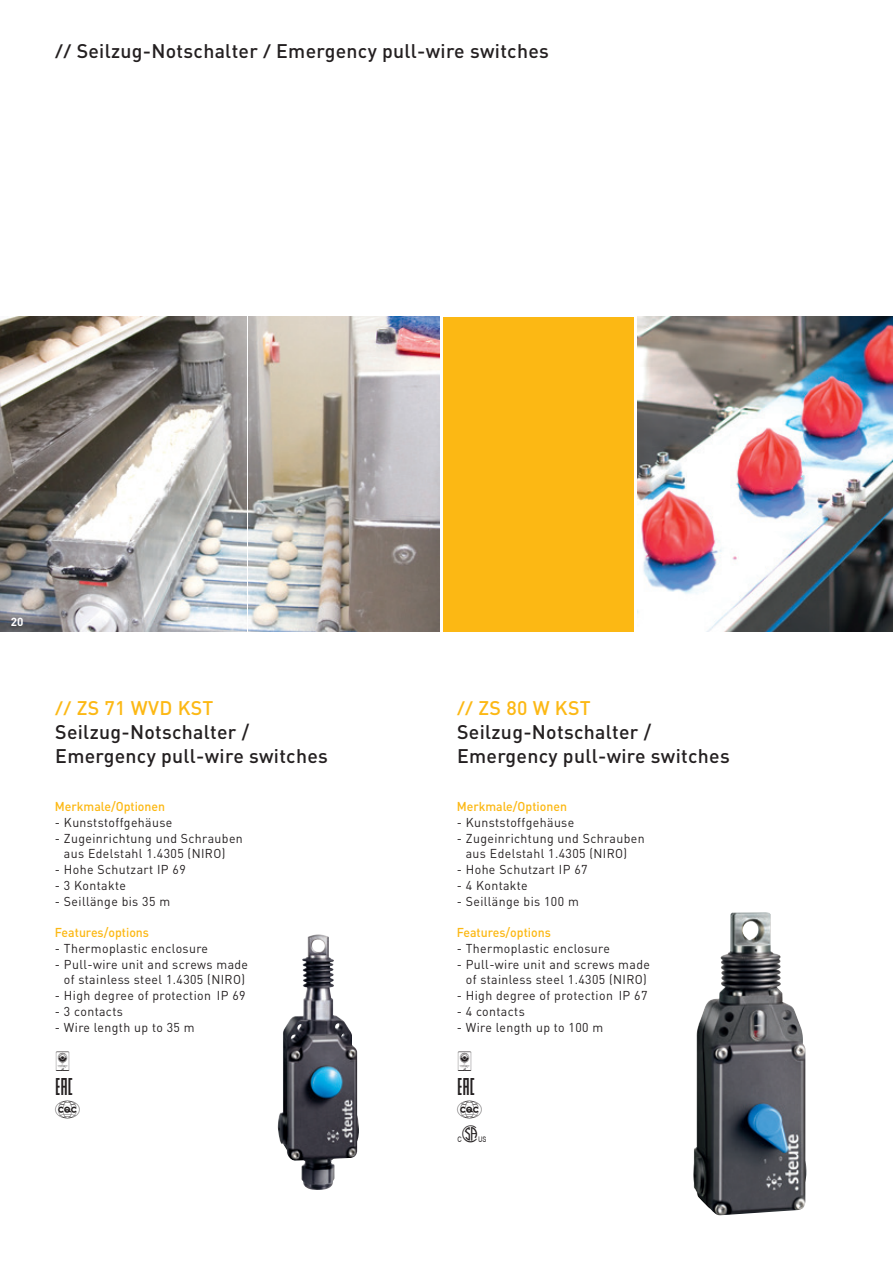
<style>
.page{position:relative;width:893px;height:1263px;background:#fff}
.page>*{position:absolute;margin:0;border:0;box-sizing:border-box;transform-origin:0 0}
.t1{font:27px "Sign";color:#231f20;scale:.96 1}
.t2{font:23.7px/23.7px "Sign";color:#231f20;scale:.96 1}
.t3{font:500 19.5px/23.7px "DIN";letter-spacing:.015em;color:#231f20}
.t4{font:500 19.5px "DIN";color:#fcb814}
.t5{font:12.75px/15.8px "DIN";letter-spacing:.03em;color:#231f20}
.t6{font:500 12.75px "DIN";color:#fcb814}
.t7{font:700 11.7px "DIN";color:#fff}
.s1{font-size:16.2px}
.s2{font-size:16.2px;color:#fcb814}
.s3{color:#fcb814}
</style>
<div class="page">
<img style="left:0;top:317px;width:246px;height:314px">
<img style="left:278px;top:934px;width:81px;height:256px">
<img style="left:693px;top:912px;width:113px;height:303px">
<img style="left:248px;top:317px;width:191px;height:314px">
<img style="left:637px;top:317px;width:256px;height:314px">
<div style="left:443px;top:317px;width:191px;height:314px;background:#fcb814"></div>
<h3 class="t3" style="left:55px;top:38px;width:495px"><span class="s1">//</span> Seilzug-N otschalter <span class="s1">/</span> Emergency pull-wire switches</h3>
<p class="t7" style="left:11px;top:614px;width:14px">20</p>
<h3 class="t4" style="left:55px;top:696px;width:90px"><span class="s1">//</span> ZS 71 WVD</h3>
<h3 class="t4" style="left:178px;top:696px;width:25px">KST</h3>
<h3 class="t3" style="left:55px;top:719px;width:274px">Seilzug-Notschalter /<br>Emergency pull-wire switches</h3>
<p class="t6" style="left:55px;top:798px;width:112px">Merkmale/Optionen</p>
<p class="t5" style="left:55px;top:814px;width:119px">- Kunststoffgehäuse</p>
<p class="t5" style="left:64px;top:830px;width:180px;text-indent:-9px">- Zugeinrichtung und Schrauben aus Edelstahl 1.4305 (NIRO)</p>
<p class="t5" style="left:55px;top:861px;width:132px">- Hohe Schutzart IP 69</p>
<p class="t5" style="left:55px;top:877px;width:73px">- 3 Kontakte</p>
<p class="t5" style="left:55px;top:893px;width:117px">- Seillänge bis 35 m</p>
<p class="t6" style="left:55px;top:924px;width:96px">Features/options</p>
<p class="t5" style="left:55px;top:940px;width:155px">- Thermoplastic enclosure</p>
<p class="t5" style="left:55px;top:956px;width:195px;text-align:center">- Pull-wire unit and screws made of stainless steel 1.4305 (NIRO)</p>
<p class="t5" style="left:55px;top:987px;width:192px">- High degree of protection IP 69</p>
<p class="t5" style="left:55px;top:1003px;width:70px">- 3 contacts</p>
<p class="t5" style="left:55px;top:1019px;width:141px">- Wire length up to 35 m</p>
<h1 class="t1" style="left:55px;top:1046px;width:18px">ß</h1>
<h2 class="t2" style="left:55px;top:1074px;width:28px">Ö ]</h2>
<h3 class="t3" style="left:457px;top:696px;width:274px"><span class="s2">//</span> <span class="s3">ZS 80 W KST<br></span>Seilzug-Notschalter /<br>Emergency pull-wire switches</h3>
<p class="t6" style="left:457px;top:798px;width:112px">Merkmale/Optionen</p>
<p class="t5" style="left:457px;top:814px;width:119px">- Kunststoffgehäuse</p>
<p class="t5" style="left:466px;top:830px;width:180px;text-indent:-9px">- Zugeinrichtung und Schrauben aus Edelstahl 1.4305 (NIRO)</p>
<p class="t5" style="left:457px;top:861px;width:132px">- Hohe Schutzart IP 67</p>
<p class="t5" style="left:457px;top:877px;width:73px">- 4 Kontakte</p>
<p class="t5" style="left:457px;top:893px;width:124px">- Seillänge bis 100 m</p>
<p class="t6" style="left:457px;top:924px;width:96px">Features/options</p>
<p class="t5" style="left:457px;top:940px;width:155px">- Thermoplastic enclosure</p>
<p class="t5" style="left:457px;top:956px;width:195px;text-align:center">- Pull-wire unit and screws made of stainless steel 1.4305 (NIRO)</p>
<p class="t5" style="left:457px;top:987px;width:192px">- High degree of protection IP 67</p>
<p class="t5" style="left:457px;top:1003px;width:70px">- 4 contacts</p>
<p class="t5" style="left:457px;top:1019px;width:148px">- Wire length up to 100 m</p>
<h1 class="t1" style="left:457px;top:1046px;width:18px">ß</h1>
<h2 class="t2" style="left:457px;top:1074px;width:33px">Ö ] d</h2>
</div>
